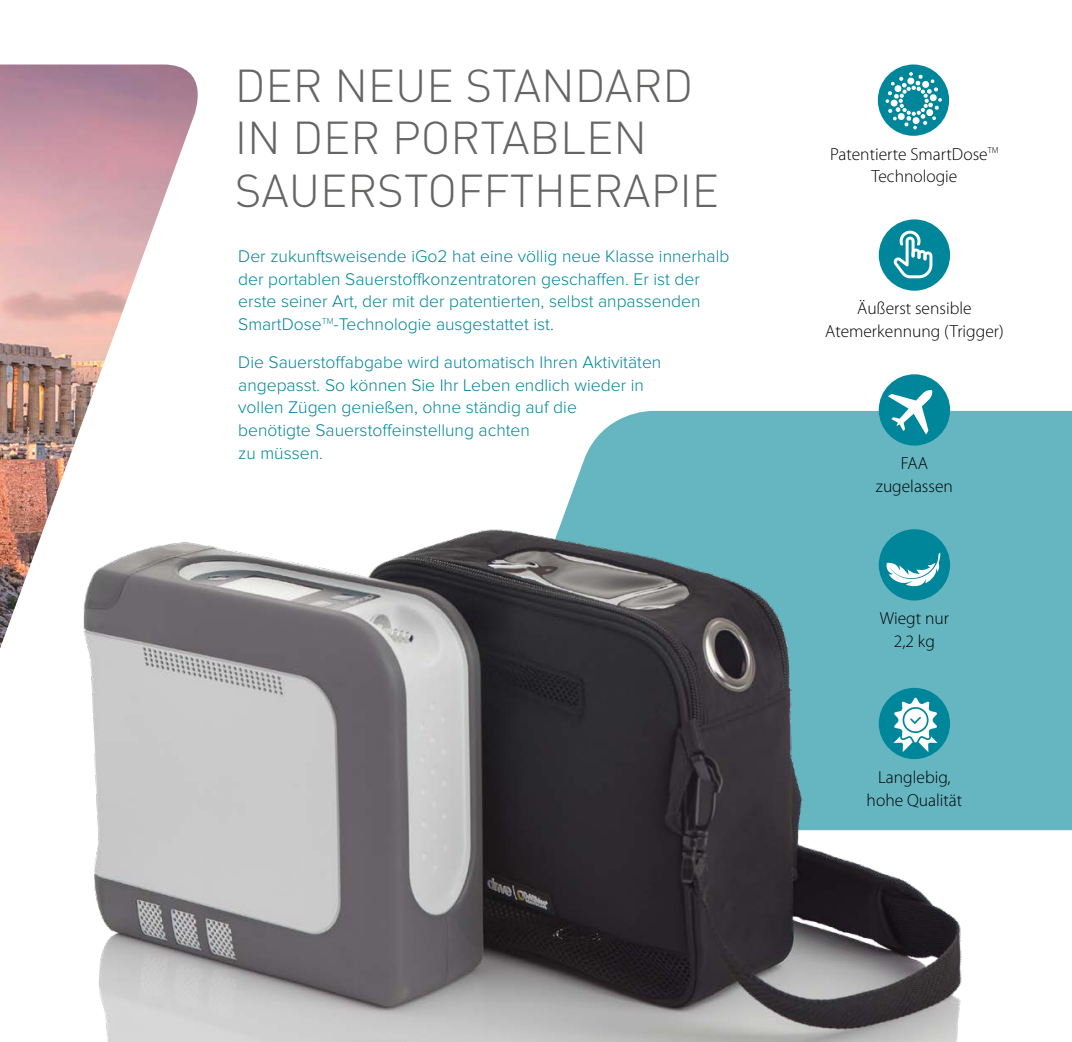
<style>
.page{position:relative;width:1072px;height:1042px;background:#fff}
.page>*{position:absolute;margin:0;border:0;box-sizing:border-box;transform-origin:0 0}
.t1{font:300 45.5px/52.5px "DIN";color:#656564}
.t2{font:300 17.5px/22.8px "Proxima Nova";color:#00869a}
.t3{font:300 17.5px/22.8px "Myriad Pro";color:#000;text-align:center}
</style>
<div class="page">
<img style="left:0;top:64px;width:198px;height:584px">
<div style="left:564px;top:411px;width:507px;height:419px;background:#66b6c2"></div>
<img style="left:60px;top:515px;width:906px;height:527px">
<div style="left:877px;top:64px;width:72px;height:72px;background:#00869a;border-radius:50%"></div>
<svg style="left:885px;top:72px;width:57px;height:57px"></svg>
<div style="left:878px;top:219px;width:72px;height:72px;background:#00869a;border-radius:50%"></div>
<svg style="left:893px;top:231px;width:39px;height:47px"></svg>
<div style="left:878px;top:374px;width:72px;height:72px;background:#00869a;border-radius:50%"></div>
<svg style="left:888px;top:390px;width:44px;height:44px"></svg>
<div style="left:878px;top:529px;width:72px;height:71px;background:#00869a;border-radius:50%"></div>
<svg style="left:886px;top:553px;width:54px;height:34px"></svg>
<div style="left:878px;top:688px;width:72px;height:71px;background:#00869a;border-radius:50%"></div>
<svg style="left:893px;top:698px;width:44px;height:54px"></svg>
<h1 class="t1" style="left:235px;top:59px;width:486px">DER NEUE STANDARD<br>IN DER PORTABLEN<br>SAUERSTOFFTHERAPIE</h1>
<p class="t2" style="left:238px;top:245px;width:492px">Der zukunftsweisende iGo2 hat eine völlig neue Klasse innerhalb der portablen Sauerstoffkonzentratoren geschaffen. Er ist der erste seiner Art, der mit der patentierten, selbst anpassenden SmartDose<sup>TM</sup>-Technologie ausgestattet ist.</p>
<p class="t2" style="left:238px;top:351px;width:424px">Die Sauerstoffabgabe wird automatisch Ihren Aktivitäten angepasst. So können Sie Ihr Leben endlich wieder in vollen Zügen genießen, ohne ständig auf die<br>benötigte Sauerstoffeinstellung achten<br>zu müssen.</p>
<p class="t3" style="left:830px;top:143px;width:170px">Patentierte SmartDose<sup>TM<br></sup>Technologie</p>
<p class="t3" style="left:825px;top:297px;width:180px">Äußerst sensible<br>Atemerkennung (Trigger)</p>
<p class="t3" style="left:876px;top:452px;width:78px">FAA zugelassen</p>
<p class="t3" style="left:880px;top:607px;width:70px">Wiegt nur<br>2,2 kg</p>
<p class="t3" style="left:866px;top:766px;width:97px">Langlebig, hohe Qualität</p>
</div>
